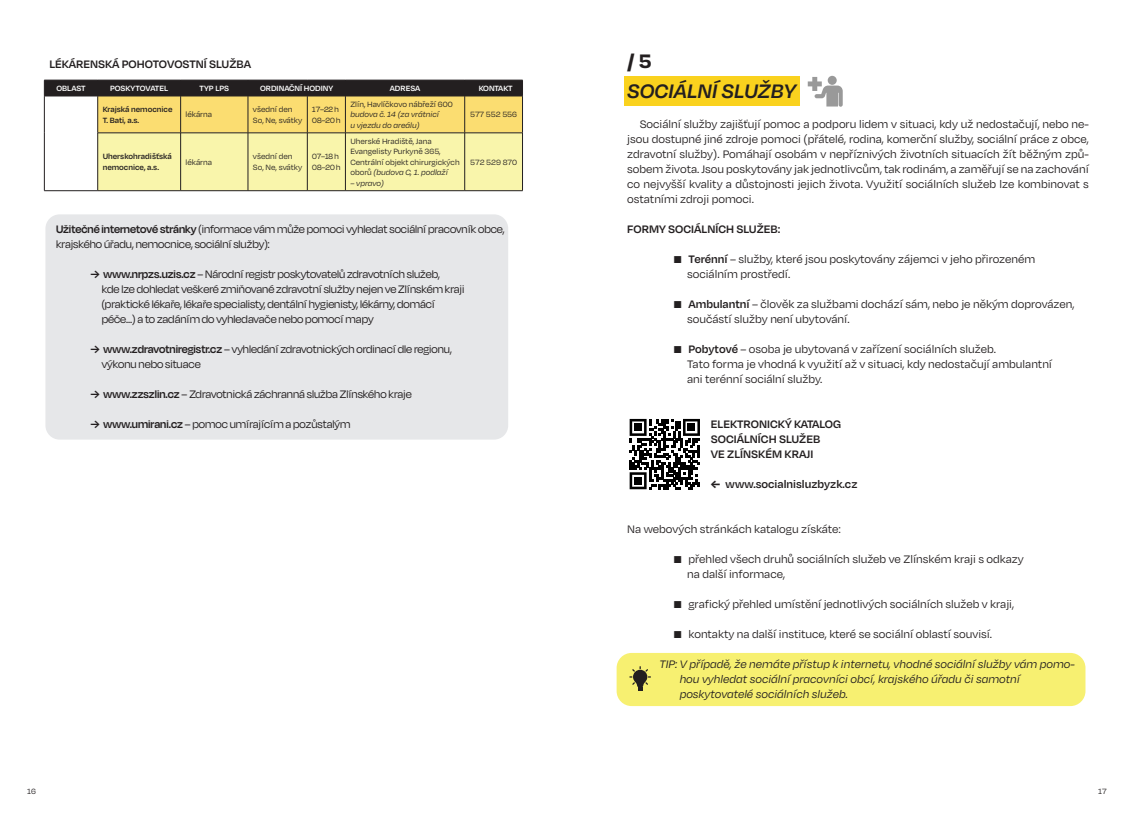
<style>
.page{position:relative;width:1134px;height:815px;background:#fff}
.page>*{position:absolute;margin:0;border:0;box-sizing:border-box;transform-origin:0 0}
.titulek_kapitoly{font:italic 600 22.5px "Degular";color:#231f20}
.t1{font:700 22.5px "Degular";color:#231f20}
.t2{font:12.5px/15px "Degular";color:#231f20}
.Infobox{font:12.5px/15px "Degular Display";color:#231f20}
.TIP{font:italic 12.5px/15px "Degular";color:#231f20}
.t3{font:600 12.5px "Degular";color:#231f20}
.t4{font:8.75px/10.5px "Degular";color:#231f20}
.t5{font:600 8.75px/10.5px "Degular";color:#231f20}
.t6{font:600 8.75px "Degular";color:#fff}
.t7{font:italic 8.75px/10.5px "Degular";color:#231f20}
.t8{font:8.75px "Degular Display";color:#231f20}
.s1{color:#231f20}
.s2{font-style:italic}
.s3{font-weight:600}
.s4{font-weight:700}
</style>
<div class="page">
<div style="left:45px;top:214px;width:463px;height:226px;background:#e6e7e9;border-radius:14px"></div>
<div style="left:624px;top:76px;width:175px;height:30px;background:#fad21e"></div>
<div style="left:617px;top:653px;width:468px;height:53px;background:#f7f071;border-radius:15px"></div>
<svg style="left:44px;top:80px;width:479px;height:110px;background:#d8cd8c"></svg>
<hr style="left:44px;top:96px;width:54px;height:1px;background:#231f20">
<hr style="left:44px;top:96px;width:1px;height:37px;background:#231f20">
<hr style="left:44px;top:133px;width:1px;height:58px;background:#231f20">
<hr style="left:44px;top:190px;width:54px;height:1px;background:#231f20">
<hr style="left:98px;top:96px;width:83px;height:1px;background:#231f20">
<hr style="left:97px;top:96px;width:1px;height:37px;background:#231f20">
<hr style="left:181px;top:96px;width:67px;height:1px;background:#231f20">
<hr style="left:180px;top:96px;width:1px;height:37px;background:#231f20">
<hr style="left:248px;top:96px;width:59px;height:1px;background:#231f20">
<hr style="left:248px;top:96px;width:1px;height:37px;background:#231f20">
<hr style="left:307px;top:96px;width:38px;height:1px;background:#231f20">
<hr style="left:307px;top:96px;width:1px;height:37px;background:#231f20">
<hr style="left:345px;top:96px;width:120px;height:1px;background:#231f20">
<hr style="left:345px;top:96px;width:1px;height:37px;background:#231f20">
<hr style="left:465px;top:96px;width:58px;height:1px;background:#231f20">
<hr style="left:464px;top:96px;width:1px;height:37px;background:#231f20">
<hr style="left:522px;top:96px;width:1px;height:37px;background:#231f20">
<hr style="left:98px;top:133px;width:83px;height:1px;background:#231f20">
<hr style="left:97px;top:133px;width:1px;height:58px;background:#231f20">
<hr style="left:181px;top:133px;width:67px;height:1px;background:#231f20">
<hr style="left:180px;top:133px;width:1px;height:58px;background:#231f20">
<hr style="left:248px;top:133px;width:59px;height:1px;background:#231f20">
<hr style="left:248px;top:133px;width:1px;height:58px;background:#231f20">
<hr style="left:307px;top:133px;width:38px;height:1px;background:#231f20">
<hr style="left:307px;top:133px;width:1px;height:58px;background:#231f20">
<hr style="left:345px;top:133px;width:120px;height:1px;background:#231f20">
<hr style="left:345px;top:133px;width:1px;height:58px;background:#231f20">
<hr style="left:465px;top:133px;width:58px;height:1px;background:#231f20">
<hr style="left:464px;top:133px;width:1px;height:58px;background:#231f20">
<hr style="left:522px;top:133px;width:1px;height:58px;background:#231f20">
<hr style="left:98px;top:190px;width:83px;height:1px;background:#231f20">
<hr style="left:181px;top:190px;width:67px;height:1px;background:#231f20">
<hr style="left:248px;top:190px;width:59px;height:1px;background:#231f20">
<hr style="left:307px;top:190px;width:38px;height:1px;background:#231f20">
<hr style="left:345px;top:190px;width:120px;height:1px;background:#231f20">
<hr style="left:465px;top:190px;width:58px;height:1px;background:#231f20">
<svg style="left:629px;top:419px;width:64px;height:71px"></svg>
<svg style="left:630px;top:419px;width:70px;height:70px"></svg>
<div style="left:634px;top:424px;width:8px;height:7px;background:#000"></div>
<div style="left:688px;top:424px;width:7px;height:7px;background:#000"></div>
<div style="left:634px;top:477px;width:8px;height:7px;background:#000"></div>
<svg style="left:629px;top:666px;width:22px;height:25px"></svg>
<svg style="left:808px;top:77px;width:35px;height:30px"></svg>
<p class="t3" style="left:49px;top:57px;width:203px">LÉKÁRENSKÁ POHOTOVOSTNÍ SLUŽBA</p>
<p class="t6" style="left:56px;top:83px;width:31px">OBLAST</p>
<p class="t6" style="left:110px;top:83px;width:60px">POSKYTOVATEL</p>
<p class="t6" style="left:200px;top:83px;width:31px">TYP LPS</p>
<p class="t6" style="left:260px;top:83px;width:74px">ORDINAČNÍ HODINY</p>
<p class="t6" style="left:390px;top:83px;width:32px">ADRESA</p>
<p class="t6" style="left:474px;top:83px;width:40px"><span class="s1">T</span>KONTAKT</p>
<p class="t5" style="left:103px;top:104px;width:71px">Krajská nemocnice<br>T. Bati, a.s.</p>
<p class="t4" style="left:186px;top:109px;width:28px">lékárna</p>
<p class="t4" style="left:350px;top:99px;width:104px">Zlín, Havlíčkovo nábřeží 600</p>
<p class="t7" style="left:350px;top:109px;width:90px">budova č. 14 (za vrátnicí u vjezdu do areálu)</p>
<p class="t4" style="left:470px;top:109px;width:49px">577 552 556</p>
<p class="t4" style="left:253px;top:104px;width:41px">všední den</p>
<p class="t4" style="left:253px;top:114px;width:51px">So, Ne, svátky</p>
<p class="t8" style="left:312px;top:104px;width:28px">17–22 h</p>
<p class="t8" style="left:312px;top:115px;width:30px">08–20 h</p>
<p class="t5" style="left:103px;top:151px;width:71px">Uherskohradišťská nemocnice, a.s.</p>
<p class="t4" style="left:186px;top:156px;width:28px">lékárna</p>
<p class="t4" style="left:253px;top:151px;width:41px">všední den</p>
<p class="t4" style="left:253px;top:162px;width:51px">So, Ne, svátky</p>
<p class="t8" style="left:312px;top:152px;width:28px">07–18 h</p>
<p class="t8" style="left:312px;top:162px;width:30px">08–20 h</p>
<p class="t4" style="left:350px;top:135px;width:83px">Uherské Hradiště, Jana</p>
<p class="t4" style="left:350px;top:146px;width:92px">Evangelisty Purkyně 365,</p>
<p class="t4" style="left:350px;top:156px;width:111px">Centrální objekt chirurgických oborů <span class="s2">(budova C, 1. podlaží</span></p>
<p class="t7" style="left:350px;top:177px;width:35px">– vpravo)</p>
<p class="t4" style="left:470px;top:156px;width:48px">572 529 870</p>
<p class="Infobox" style="left:56px;top:222px;width:450px"><span class="s3">Užitečné internetové stránky</span> (informace vám může pomoci vyhledat sociální pracovník obce, krajského úřadu, nemocnice, sociální služby):</p>
<p class="Infobox" style="left:102px;top:267px;width:364px;text-indent:-11px"><span class="s3">→ www.nrpzs.uzis.cz</span> – Národní registr poskytovatelů zdravotních služeb,<br>kde lze dohledat veškeré zmiňované zdravotní služby nejen ve Zlínském kraji (praktické lékaře, lékaře specialisty, dentální hygienisty, lékárny, domácí péče…) a to zadáním do vyhledavače nebo pomocí mapy</p>
<p class="Infobox" style="left:102px;top:342px;width:352px;text-indent:-11px"><span class="s3">→ www.zdravotniregistr.cz</span> – vyhledání zdravotnických ordinací dle regionu, výkonu nebo situace</p>
<p class="Infobox" style="left:90px;top:387px;width:323px"><span class="s3">→ www.zzszlin.cz</span> – Zdravotnická záchranná služba Zlínského kraje</p>
<p class="Infobox" style="left:90px;top:417px;width:261px"><span class="s3">→ www.umirani.cz</span> – pomoc umírajícím a pozůstalým</p>
<p class="t1" style="left:627px;top:47px;width:26px">/ 5</p>
<p class="titulek_kapitoly" style="left:627px;top:77px;width:170px">SOCIÁLNÍ SLUŽBY</p>
<p class="t2" style="left:627px;top:117px;width:463px;text-align:justify;text-indent:12px">Sociální služby zajišťují pomoc a podporu lidem v situaci, kdy už nedostačují, nebo ne&shy;jsou dostupné jiné zdroje pomoci (přátelé, rodina, komerční služby, sociální práce z obce, zdravotní služby). Pomáhají osobám v nepříznivých životních situacích žít běžným způ&shy;sobem života. Jsou poskytovány jak jednotlivcům, tak rodinám, a zaměřují se na zachování co nejvyšší kvality a důstojnosti jejich života. Využití sociálních služeb lze kombinovat s ostatními zdroji pomoci.</p>
<p class="t3" style="left:627px;top:222px;width:155px">FORMY SOCIÁLNÍCH SLUŽEB:</p>
<p class="t2" style="left:672px;top:252px;width:365px">⬛ <span class="s3">Terénní</span> – služby, které jsou poskytovány zájemci v jeho přirozeném</p>
<p class="t2" style="left:687px;top:267px;width:105px">sociálním prostředí.</p>
<p class="t2" style="left:687px;top:297px;width:389px;text-indent:-15px">⬛ <span class="s3">Ambulantní</span> – člověk za službami dochází sám, nebo je někým doprovázen, součástí služby není ubytování.</p>
<p class="t2" style="left:687px;top:342px;width:367px;text-indent:-15px">⬛ <span class="s3">Pobytové</span> – osoba je ubytovaná v zařízení sociálních služeb.<br>Tato forma je vhodná k využití až v situaci, kdy nedostačují ambulantní ani terénní sociální služby.</p>
<p class="t3" style="left:711px;top:417px;width:132px">ELEKTRONICKÝ KATALOG</p>
<p class="t3" style="left:711px;top:432px;width:111px">SOCIÁLNÍCH SLUŽEB</p>
<p class="t3" style="left:711px;top:447px;width:104px">VE ZLÍNSKÉM KRAJI</p>
<p class="t3" style="left:711px;top:477px;width:148px"><span class="s4">←</span> www.socialnisluzbyzk.cz</p>
<p class="t2" style="left:627px;top:522px;width:215px">Na webových stránkách katalogu získáte:</p>
<p class="t2" style="left:687px;top:552px;width:338px;text-indent:-15px">⬛ přehled všech druhů sociálních služeb ve Zlínském kraji s odkazy na další informace,</p>
<p class="t2" style="left:672px;top:597px;width:343px">⬛ grafický přehled umístění jednotlivých sociálních služeb v kraji,</p>
<p class="t2" style="left:672px;top:627px;width:321px">⬛ kontakty na další instituce, které se sociální oblastí souvisí.</p>
<p class="TIP" style="left:680px;top:657px;width:397px;text-indent:-20px">TIP: V případě, že nemáte přístup k internetu, vhodné sociální služby vám pomo&shy;hou vyhledat sociální pracovníci obcí, krajského úřadu či samotní poskytovatelé sociálních služeb.</p>
<p class="t4" style="left:27px;top:786px;width:10px">16</p>
<p class="t4" style="left:1098px;top:786px;width:10px">17</p>
</div>
